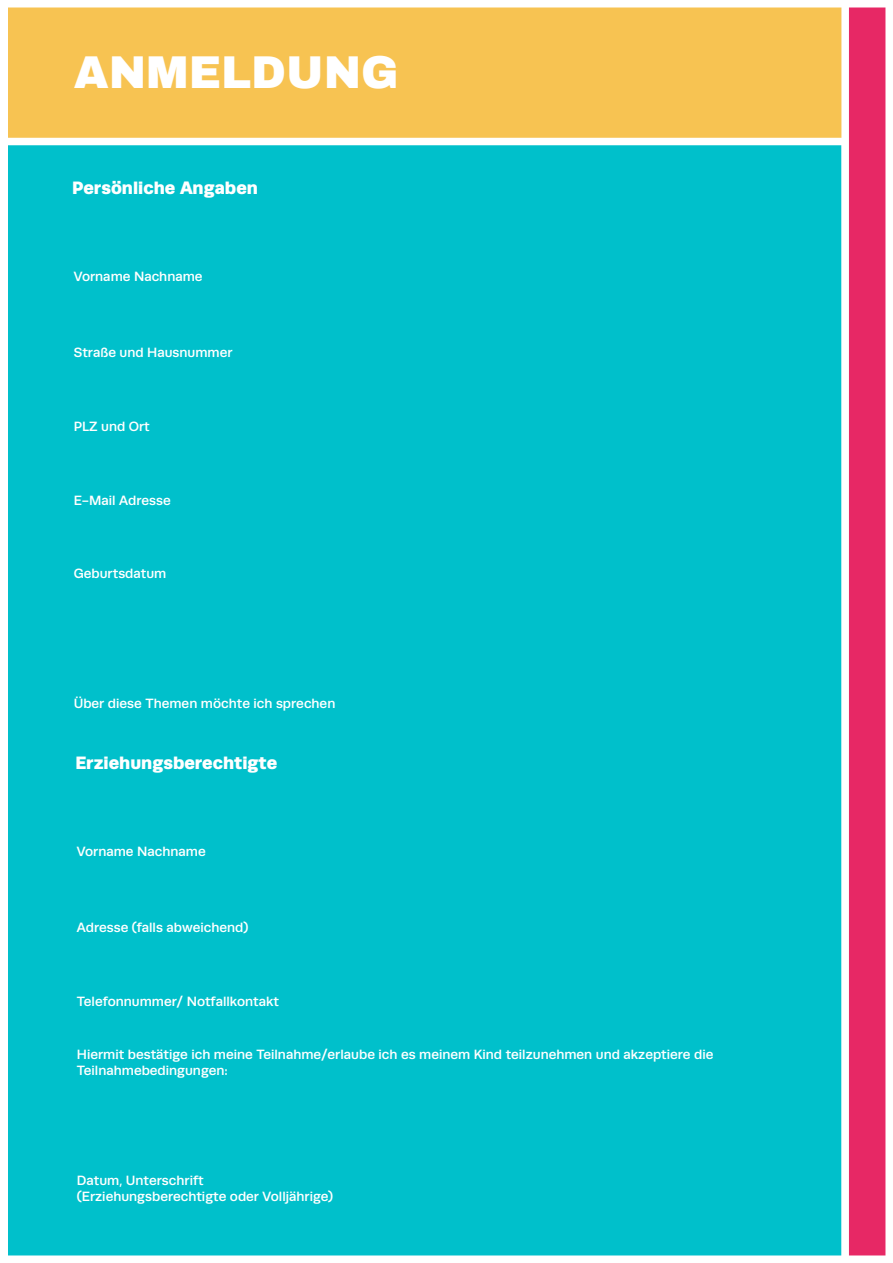
<style>
.page{position:relative;width:893px;height:1263px;background:#fff}
.page>*{position:absolute;margin:0;border:0;box-sizing:border-box;transform-origin:0 0}
.t1{font:900 45px "Archivo";color:#fff}
.t2{font:900 18px "Runda";color:#fff}
.t3{font:500 13.5px/16.2px "Runda";color:#fff}
</style>
<div class="page">
<div style="left:8px;top:0;width:834px;height:143px;background:#f7c352"></div>
<div style="left:845px;top:0;width:48px;height:1263px;background:#e72865"></div>
<div style="left:8px;top:145px;width:833px;height:1110px;background:#00c0cb"></div>
<div style="left:841px;top:0;width:8px;height:1262px;background:#fff"></div>
<div style="left:0;top:138px;width:845px;height:7px;background:#fff"></div>
<div style="left:0;top:0;width:893px;height:8px;background:#fff"></div>
<div style="left:885px;top:0;width:8px;height:1263px;background:#fff"></div>
<div style="left:4px;top:1255px;width:889px;height:8px;background:#fff"></div>
<h1 class="t1" style="left:74px;top:44px;width:326px">ANMELDUNG</h1>
<h2 class="t2" style="left:72px;top:177px;width:187px">Persönliche Angaben</h2>
<p class="t3" style="left:74px;top:268px;width:130px">Vorname Nachname</p>
<p class="t3" style="left:74px;top:344px;width:160px">Straße und Hausnummer</p>
<p class="t3" style="left:74px;top:418px;width:78px">PLZ und Ort</p>
<p class="t3" style="left:74px;top:492px;width:99px">E-Mail Adresse</p>
<p class="t3" style="left:74px;top:565px;width:94px">Geburtsdatum</p>
<p class="t3" style="left:74px;top:696px;width:263px">Über diese Themen möchte ich sprechen</p>
<h2 class="t2" style="left:75px;top:752px;width:203px">Erziehungsberechtigte</h2>
<p class="t3" style="left:77px;top:843px;width:130px">Vorname Nachname</p>
<p class="t3" style="left:77px;top:919px;width:173px">Adresse (falls abweichend)</p>
<p class="t3" style="left:77px;top:993px;width:204px">Telefonnummer/ Notfallkontakt</p>
<p class="t3" style="left:77px;top:1046px;width:638px">Hiermit bestätige ich meine Teilnahme/erlaube ich es meinem Kind teilzunehmen und akzeptiere die<br>Teilnahmebedingungen:</p>
<p class="t3" style="left:77px;top:1172px;width:258px">Datum, Unterschrift (Erziehungsberechtigte oder Volljährige)</p>
</div>
